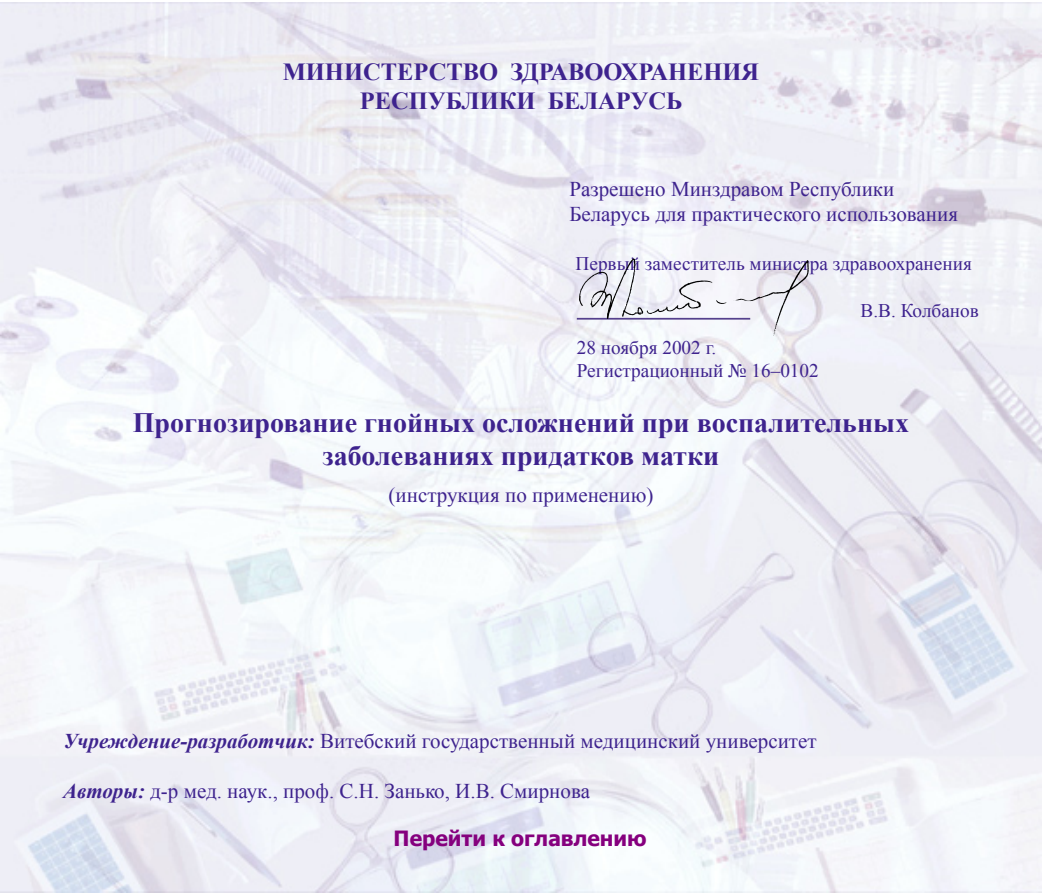
<style>
.page{position:relative;width:1042px;height:893px;background:#fff}
.page>*{position:absolute;margin:0;border:0;box-sizing:border-box;transform-origin:0 0}
.Naimenovanie_metodichki{font:700 28px/33.6px "Times New Roman";color:#3e238e;text-align:center}
.picture{font:700 24.5px/29.4px "Times New Roman";color:#3e238e;text-align:center}
.t1{font:21px/25.2px "Times New Roman";color:#3e238e}
.t2{font:700 21px "Tahoma";color:#85007e}
.t3{font:19.25px "Times New Roman";color:#3e238e}
.s1{font-weight:700;font-style:italic}
</style>
<div class="page">
<img style="left:0;top:2px;width:1042px;height:891px">
<hr style="left:577px;top:318px;width:173px;height:2px;background:#55418d">
<img style="left:578px;top:258px;width:231px;height:79px">
<p class="picture" style="left:283px;top:56px;width:478px">МИНИСТЕРСТВО ЗДРАВООХРАНЕНИЯ<br>РЕСПУБЛИКИ БЕЛАРУСЬ</p>
<p class="t1" style="left:569px;top:176px;width:390px">Разрешено Минздравом Республики<br>Беларусь для практического использования</p>
<p class="t3" style="left:575px;top:251px;width:398px">Первый заместитель министра здравоохранения</p>
<p class="t3" style="left:860px;top:297px;width:120px">В.В. Колбанов</p>
<p class="t3" style="left:577px;top:334px;width:141px">28 ноября 2002 г.</p>
<p class="t3" style="left:577px;top:357px;width:243px">Регистрационный No 16–0102</p>
<p class="Naimenovanie_metodichki" style="left:133px;top:405px;width:778px">Прогнозирование гнойных осложнений при воспалительных заболеваниях придатков матки</p>
<p class="t1" style="left:388px;top:482px;width:266px">(инструкция по применению)</p>
<p class="t1" style="left:63px;top:728px;width:755px"><span class="s1">Учреждение-разработчик:</span> Витебский государственный медицинский университет</p>
<p class="t1" style="left:63px;top:778px;width:528px"><span class="s1">Авторы:</span> д-р мед. наук., проф. С.Н. Занько, И.В. Смирнова</p>
<p class="t2" style="left:394px;top:824px;width:254px">Перейти к оглавлению</p>
</div>
